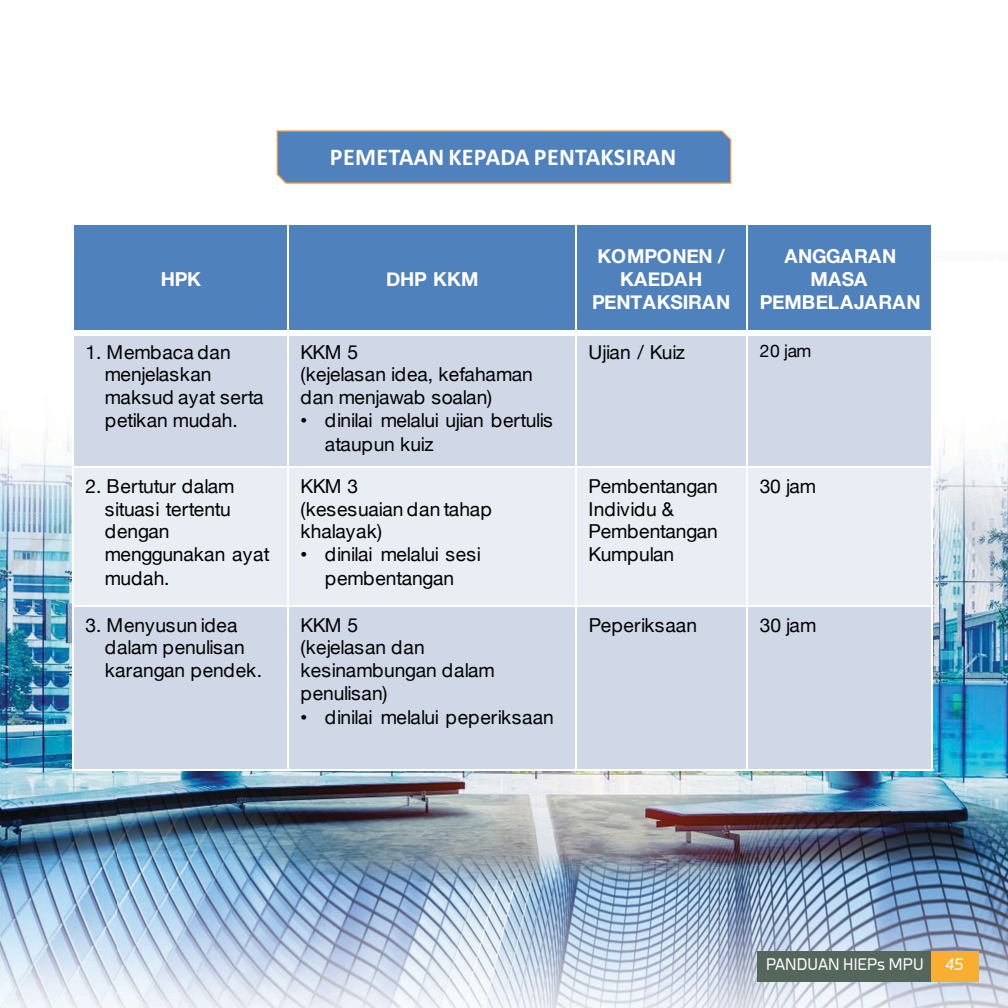
<style>
.page{position:relative;width:1008px;height:1008px;background:#fff}
.page>*{position:absolute;margin:0;border:0;box-sizing:border-box;transform-origin:0 0}
.t1{font:700 23.97px "Calibri";letter-spacing:.01em;color:#fff}
.t2{font:19.25px/22.8px "Helvetica Neue";letter-spacing:.01em;color:#000}
.t3{font:19.25px/22.8px "Helvetica Neue";letter-spacing:-.01em;color:#000}
.t4{font:700 19.25px/22.8px "Helvetica Neue";color:#fff;text-align:center}
.t5{font:19.25px "Helvetica Neue";letter-spacing:-.03em;color:#000}
.t6{font:17.5px "Helvetica Neue";color:#000}
.t7{font:15.75px "Esphimere";color:#fff}
.t8{font:italic 15.75px "Esphimere";color:#fff}
.s1{font-family:"Arial"}
</style>
<div class="page">
<img style="left:0;top:435px;width:118px;height:573px">
<img style="left:890px;top:435px;width:118px;height:573px">
<img style="left:118px;top:773px;width:772px;height:235px">
<div style="left:73px;top:224px;width:215px;height:109px;background:#4f81bd"></div>
<div style="left:288px;top:224px;width:288px;height:109px;background:#4f81bd"></div>
<div style="left:576px;top:224px;width:171px;height:109px;background:#4f81bd"></div>
<div style="left:747px;top:224px;width:185px;height:109px;background:#4f81bd"></div>
<div style="left:73px;top:333px;width:215px;height:134px;background:#d0d8e8"></div>
<div style="left:288px;top:333px;width:288px;height:134px;background:#d0d8e8"></div>
<div style="left:576px;top:333px;width:171px;height:134px;background:#d0d8e8"></div>
<div style="left:747px;top:333px;width:185px;height:134px;background:#d0d8e8"></div>
<div style="left:73px;top:467px;width:215px;height:139px;background:#e9edf4"></div>
<div style="left:288px;top:467px;width:288px;height:139px;background:#e9edf4"></div>
<div style="left:576px;top:467px;width:171px;height:139px;background:#e9edf4"></div>
<div style="left:747px;top:467px;width:185px;height:139px;background:#e9edf4"></div>
<div style="left:73px;top:606px;width:215px;height:164px;background:#d0d8e8"></div>
<div style="left:288px;top:606px;width:288px;height:164px;background:#d0d8e8"></div>
<div style="left:576px;top:606px;width:171px;height:164px;background:#d0d8e8"></div>
<div style="left:747px;top:606px;width:185px;height:164px;background:#d0d8e8"></div>
<hr style="left:287px;top:223px;width:2px;height:547px;background:#fff">
<hr style="left:575px;top:223px;width:2px;height:547px;background:#fff">
<hr style="left:746px;top:223px;width:2px;height:547px;background:#fff">
<div style="left:72px;top:331px;width:861px;height:5px;background:#fff"></div>
<hr style="left:72px;top:466px;width:861px;height:2px;background:#fff">
<hr style="left:72px;top:605px;width:861px;height:2px;background:#fff">
<hr style="left:72px;top:223px;width:2px;height:547px;background:#fff">
<hr style="left:931px;top:223px;width:2px;height:547px;background:#fff">
<hr style="left:72px;top:223px;width:861px;height:2px;background:#fff">
<hr style="left:72px;top:769px;width:861px;height:1px;background:#fff">
<svg style="left:277px;top:130px;width:454px;height:54px;background:#5a84b7"></svg>
<div style="left:931px;top:951px;width:48px;height:31px;background:#faae31"></div>
<div style="left:757px;top:951px;width:174px;height:31px;background:#55675c"></div>
<p class="t1" style="left:330px;top:140px;width:348px">PEMETAAN KEPADA PENTAKSIRAN</p>
<p class="t4" style="left:161px;top:269px;width:42px">HPK</p>
<p class="t4" style="left:386px;top:269px;width:94px">DHP KKM</p>
<p class="t2" style="left:105px;top:342px;width:160px;text-indent:-19px">1. Membaca dan menjelaskan maksud ayat serta petikan mudah.</p>
<p class="t2" style="left:300px;top:342px;width:234px">KKM 5<br>(kejelasan idea, kefahaman dan menjawab soalan)</p>
<p class="t3" style="left:325px;top:409px;width:229px;line-height:24.5px;text-indent:-24px"><span class="s1">•</span> dinilai melalui ujian bertulis ataupun kuiz</p>
<p class="t2" style="left:105px;top:476px;width:166px;text-indent:-19px">2. Bertutur dalam situasi tertentu dengan menggunakan ayat</p>
<p class="t2" style="left:105px;top:568px;width:66px">mudah.</p>
<p class="t2" style="left:300px;top:476px;width:193px">KKM 3<br>(kesesuaian dan tahap khalayak)</p>
<p class="t2" style="left:300px;top:543px;width:182px;line-height:24.5px;text-align:center"><span class="s1">•</span> dinilai melalui sesi pembentangan</p>
<p class="t2" style="left:105px;top:614px;width:159px;text-indent:-19px">3. Menyusun idea dalam penulisan karangan pendek.</p>
<p class="t2" style="left:300px;top:614px;width:196px">KKM 5<br>(kejelasan dan kesinambungan dalam penulisan)</p>
<p class="t2" style="left:301px;top:707px;width:255px"><span class="s1">•</span> dinilai melalui peperiksaan</p>
<p class="t4" style="left:592px;top:246px;width:140px">KOMPONEN /<br>KAEDAH<br>PENTAKSIRAN</p>
<p class="t4" style="left:760px;top:246px;width:162px">ANGGARAN<br>MASA<br>PEMBELAJARAN</p>
<p class="t5" style="left:589px;top:338px;width:98px">Ujian / Kuiz</p>
<p class="t6" style="left:760px;top:338px;width:53px">20 jam</p>
<p class="t3" style="left:589px;top:476px;width:131px">Pembentangan<br>Individu &amp;<br>Pembentangan<br>Kumpulan</p>
<p class="t2" style="left:760px;top:476px;width:58px">30 jam</p>
<p class="t2" style="left:589px;top:614px;width:110px">Peperiksaan</p>
<p class="t2" style="left:760px;top:614px;width:58px">30 jam</p>
<p class="t7" style="left:766px;top:956px;width:159px">PANDUAN HIEPs MPU</p>
<p class="t8" style="left:944px;top:956px;width:20px">45</p>
</div>
